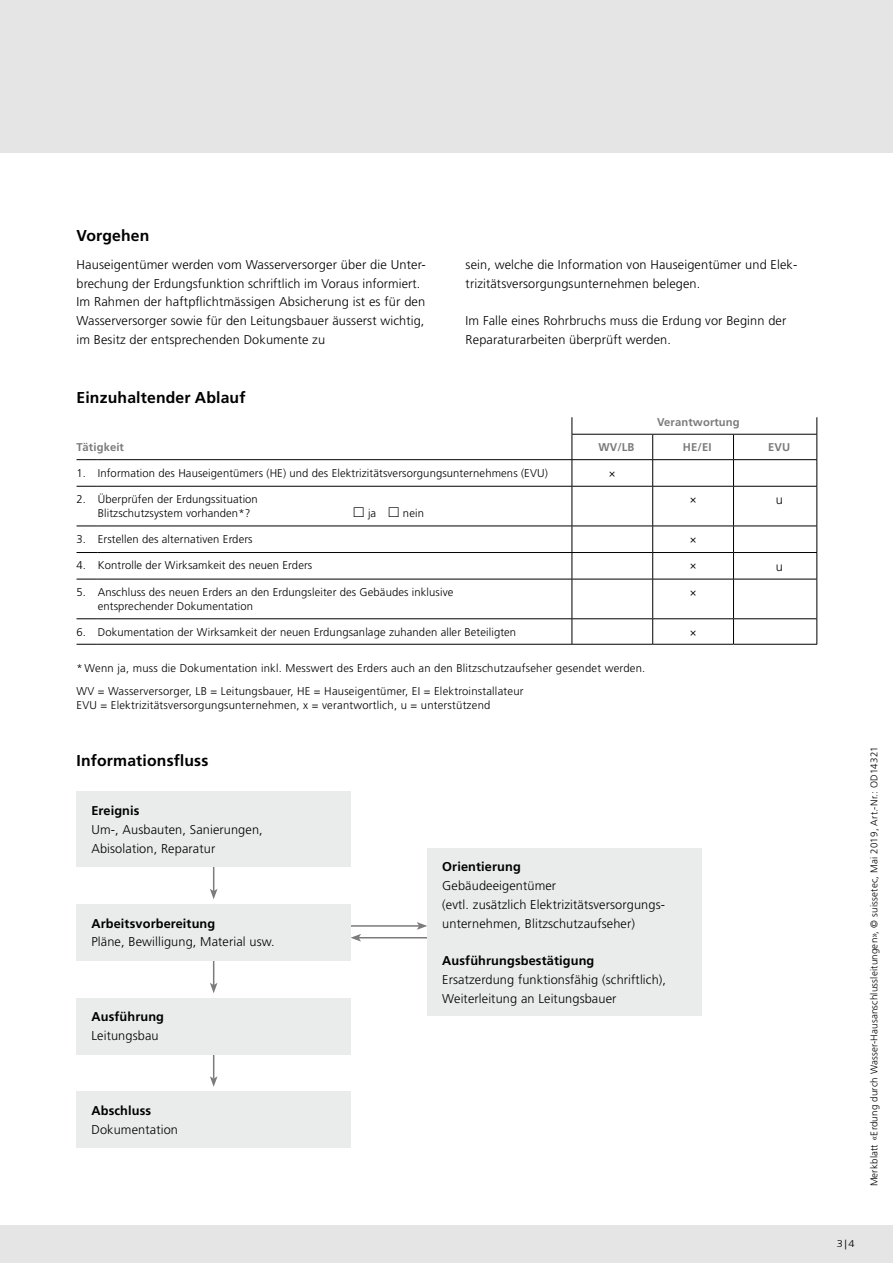
<style>
.page{position:relative;width:893px;height:1263px;background:#e5e5e5}
.page>*{position:absolute;margin:0;border:0;box-sizing:border-box;transform-origin:0 0}
.t1{font:700 15.75px "Frutiger LT Std";letter-spacing:.01em;color:#000}
.t2{font:300 12.75px/18.8px "Frutiger LT Std";letter-spacing:.01em;color:#000}
.t3{font:700 12.75px "Frutiger LT Std";letter-spacing:.01em;color:#000}
.t4{font:300 11.25px/14.2px "Frutiger LT Std";letter-spacing:.01em;color:#000}
.t5{font:700 11.25px "Frutiger LT Std";letter-spacing:.01em;color:#7a7b7a}
.t6{font:300 9.75px "Frutiger LT Std";letter-spacing:.02em;color:#000}
.t7{font:300 9.75px "Frutiger LT Std";letter-spacing:.02em;color:#000;scale:1.14 1}
</style>
<div class="page">
<div style="left:0;top:153px;width:893px;height:1072px;background:#fff"></div>
<svg style="left:210px;top:867px;width:7px;height:32px"></svg>
<svg style="left:210px;top:960px;width:7px;height:33px"></svg>
<svg style="left:210px;top:1054px;width:7px;height:33px"></svg>
<hr style="left:817px;top:486px;width:1px;height:40px;background:#000">
<svg style="left:817px;top:526px;width:1px;height:53px"></svg>
<hr style="left:817px;top:579px;width:1px;height:39px;background:#000">
<svg style="left:817px;top:619px;width:1px;height:25px"></svg>
<svg style="left:817px;top:417px;width:1px;height:69px"></svg>
<hr style="left:572px;top:434px;width:81px;height:1px;background:#000">
<hr style="left:653px;top:434px;width:80px;height:1px;background:#000">
<hr style="left:733px;top:434px;width:84px;height:1px;background:#000">
<svg style="left:77px;top:486px;width:21px;height:1px"></svg>
<hr style="left:98px;top:486px;width:474px;height:1px;background:#000">
<hr style="left:572px;top:486px;width:81px;height:1px;background:#000">
<hr style="left:653px;top:486px;width:80px;height:1px;background:#000">
<hr style="left:733px;top:486px;width:84px;height:1px;background:#000">
<svg style="left:77px;top:526px;width:21px;height:1px"></svg>
<hr style="left:98px;top:526px;width:474px;height:1px;background:#000">
<hr style="left:572px;top:526px;width:81px;height:1px;background:#000">
<hr style="left:653px;top:526px;width:80px;height:1px;background:#000">
<hr style="left:733px;top:526px;width:84px;height:1px;background:#000">
<svg style="left:77px;top:552px;width:21px;height:1px"></svg>
<hr style="left:98px;top:552px;width:474px;height:1px;background:#000">
<hr style="left:572px;top:552px;width:81px;height:1px;background:#000">
<hr style="left:653px;top:552px;width:80px;height:1px;background:#000">
<hr style="left:733px;top:552px;width:84px;height:1px;background:#000">
<svg style="left:77px;top:579px;width:21px;height:1px"></svg>
<hr style="left:98px;top:579px;width:474px;height:1px;background:#000">
<hr style="left:572px;top:579px;width:81px;height:1px;background:#000">
<hr style="left:653px;top:579px;width:80px;height:1px;background:#000">
<hr style="left:733px;top:579px;width:84px;height:1px;background:#000">
<svg style="left:77px;top:618px;width:21px;height:1px"></svg>
<hr style="left:98px;top:618px;width:474px;height:1px;background:#000">
<hr style="left:572px;top:618px;width:81px;height:1px;background:#000">
<hr style="left:653px;top:618px;width:80px;height:1px;background:#000">
<hr style="left:733px;top:618px;width:84px;height:1px;background:#000">
<svg style="left:77px;top:644px;width:21px;height:1px"></svg>
<hr style="left:98px;top:644px;width:474px;height:1px;background:#000">
<hr style="left:572px;top:644px;width:81px;height:1px;background:#000">
<hr style="left:653px;top:644px;width:80px;height:1px;background:#000">
<hr style="left:733px;top:644px;width:84px;height:1px;background:#000">
<hr style="left:572px;top:486px;width:1px;height:40px;background:#000">
<hr style="left:652px;top:486px;width:1px;height:40px;background:#000">
<hr style="left:733px;top:486px;width:1px;height:40px;background:#000">
<svg style="left:572px;top:526px;width:1px;height:53px"></svg>
<svg style="left:652px;top:526px;width:1px;height:53px"></svg>
<svg style="left:733px;top:526px;width:1px;height:53px"></svg>
<hr style="left:572px;top:579px;width:1px;height:39px;background:#000">
<hr style="left:652px;top:579px;width:1px;height:39px;background:#000">
<hr style="left:733px;top:579px;width:1px;height:39px;background:#000">
<svg style="left:572px;top:619px;width:1px;height:25px"></svg>
<svg style="left:652px;top:619px;width:1px;height:25px"></svg>
<svg style="left:733px;top:619px;width:1px;height:25px"></svg>
<svg style="left:572px;top:417px;width:1px;height:69px"></svg>
<svg style="left:652px;top:434px;width:1px;height:52px"></svg>
<svg style="left:733px;top:434px;width:1px;height:52px"></svg>
<svg style="left:77px;top:459px;width:21px;height:1px"></svg>
<hr style="left:98px;top:459px;width:474px;height:1px;background:#000">
<hr style="left:572px;top:459px;width:81px;height:1px;background:#000">
<hr style="left:653px;top:459px;width:80px;height:1px;background:#000">
<hr style="left:733px;top:459px;width:84px;height:1px;background:#000">
<div style="left:77px;top:792px;width:274px;height:75px;background:#eaebeb"></div>
<div style="left:77px;top:998px;width:274px;height:56px;background:#eaebeb"></div>
<div style="left:77px;top:1092px;width:274px;height:56px;background:#eaebeb"></div>
<hr style="left:348px;top:925px;width:71px;height:2px;background:#7a7b7a">
<svg style="left:417px;top:922px;width:10px;height:8px"></svg>
<hr style="left:359px;top:937px;width:68px;height:1px;background:#7a7b7a">
<svg style="left:351px;top:934px;width:10px;height:7px"></svg>
<div style="left:427px;top:848px;width:275px;height:168px;background:#eaebeb"></div>
<div style="left:77px;top:904px;width:274px;height:56px;background:#eaebeb"></div>
<p class="t1" style="left:77px;top:227px;width:74px">Vorgehen</p>
<p class="t2" style="left:77px;top:255px;width:351px">Hauseigentümer werden vom Wasserversorger über die Unter&shy;brechung der Erdungsfunktion schriftlich im Voraus informiert.<br>Im Rahmen der haftpflichtmässigen Absicherung ist es für den Wasserversorger sowie für den Leitungsbauer äusserst wichtig, im Besitz der entsprechenden Dokumente zu</p>
<p class="t2" style="left:466px;top:255px;width:332px">sein, welche die Information von Hauseigentümer und Elek&shy;trizitätsversorgungsunternehmen belegen.</p>
<p class="t2" style="left:466px;top:311px;width:322px">Im Falle eines Rohrbruchs muss die Erdung vor Beginn der<br>Reparaturarbeiten überprüft werden.</p>
<p class="t1" style="left:77px;top:388px;width:170px">Einzuhaltender Ablauf</p>
<p class="t5" style="left:657px;top:415px;width:84px">Verantwortung</p>
<p class="t5" style="left:77px;top:441px;width:49px">Tätigkeit</p>
<p class="t5" style="left:598px;top:441px;width:38px">WV/LB</p>
<p class="t5" style="left:683px;top:441px;width:30px">HE/EI</p>
<p class="t5" style="left:768px;top:441px;width:24px">EVU</p>
<p class="t4" style="left:77px;top:466px;width:473px">1. Information des Hauseigentümers (HE) und des Elektrizitätsversorgungsunternehmens (EVU)</p>
<p class="t4" style="left:609px;top:466px;width:8px">×</p>
<p class="t4" style="left:98px;top:492px;width:162px;text-indent:-21px">2. Überprüfen der Erdungssituation<br>Blitzschutzsystem vorhanden*?</p>
<p class="t4" style="left:690px;top:492px;width:8px">×</p>
<p class="t2" style="left:776px;top:491px;width:9px">u</p>
<p class="t4" style="left:368px;top:507px;width:10px">ja</p>
<p class="t4" style="left:403px;top:507px;width:22px">nein</p>
<p class="t4" style="left:77px;top:532px;width:178px">3. Erstellen des alternativen Erders</p>
<p class="t4" style="left:690px;top:532px;width:8px">×</p>
<p class="t4" style="left:77px;top:559px;width:237px">4. Kontrolle der Wirksamkeit des neuen Erders</p>
<p class="t4" style="left:690px;top:559px;width:8px">×</p>
<p class="t2" style="left:776px;top:557px;width:9px">u</p>
<p class="t4" style="left:98px;top:585px;width:357px;text-indent:-21px">5. Anschluss des neuen Erders an den Erdungsleiter des Gebäudes inklusive entsprechender Dokumentation</p>
<p class="t4" style="left:690px;top:585px;width:8px">×</p>
<p class="t4" style="left:77px;top:625px;width:441px">6. Dokumentation der Wirksamkeit der neuen Erdungsanlage zuhanden aller Beteiligten</p>
<p class="t4" style="left:690px;top:625px;width:8px">×</p>
<p class="t4" style="left:77px;top:657px;width:570px;line-height:22.8px">* Wenn ja, muss die Dokumentation inkl. Messwert des Erders auch an den Blitzschutzaufseher gesendet werden.<br>WV = Wasserversorger, LB = Leitungsbauer, HE = Hauseigentümer, EI = Elektroinstallateur</p>
<p class="t4" style="left:77px;top:698px;width:415px">EVU = Elektrizitätsversorgungsunternehmen, x = verantwortlich, u = unterstützend</p>
<p class="t1" style="left:77px;top:751px;width:133px">Informationsfluss</p>
<p class="t3" style="left:91px;top:803px;width:50px">Ereignis</p>
<p class="t2" style="left:91px;top:820px;width:173px">Um-, Ausbauten, Sanierungen,<br>Abisolation, Reparatur</p>
<p class="t3" style="left:91px;top:916px;width:125px">Arbeitsvorbereitung</p>
<p class="t2" style="left:91px;top:933px;width:185px">Pläne, Bewilligung, Material usw.</p>
<p class="t3" style="left:91px;top:1009px;width:74px">Ausführung</p>
<p class="t2" style="left:91px;top:1027px;width:69px">Leitungsbau</p>
<p class="t3" style="left:91px;top:1103px;width:61px">Abschluss</p>
<p class="t2" style="left:91px;top:1120px;width:88px">Dokumentation</p>
<p class="t3" style="left:442px;top:859px;width:80px">Orientierung</p>
<p class="t2" style="left:442px;top:877px;width:223px">Gebäudeeigentümer<br>(evtl. zusätzlich Elektrizitätsversorgungs&shy;unternehmen, Blitzschutzaufseher)</p>
<p class="t3" style="left:442px;top:953px;width:154px">Ausführungsbestätigung</p>
<p class="t2" style="left:442px;top:970px;width:225px">Ersatzerdung funktionsfähig (schriftlich),<br>Weiterleitung an Leitungsbauer</p>
<p class="t6" style="left:869px;top:1186px;width:442px;rotate:-90deg">Merkblatt «Erdung durch Wasser-Hausanschlussleitungen», © suissetec, Mai 2019, Art.-Nr.: OD14321</p>
<p class="t7" style="left:837px;top:1238px;width:17px">3|4</p>
</div>
